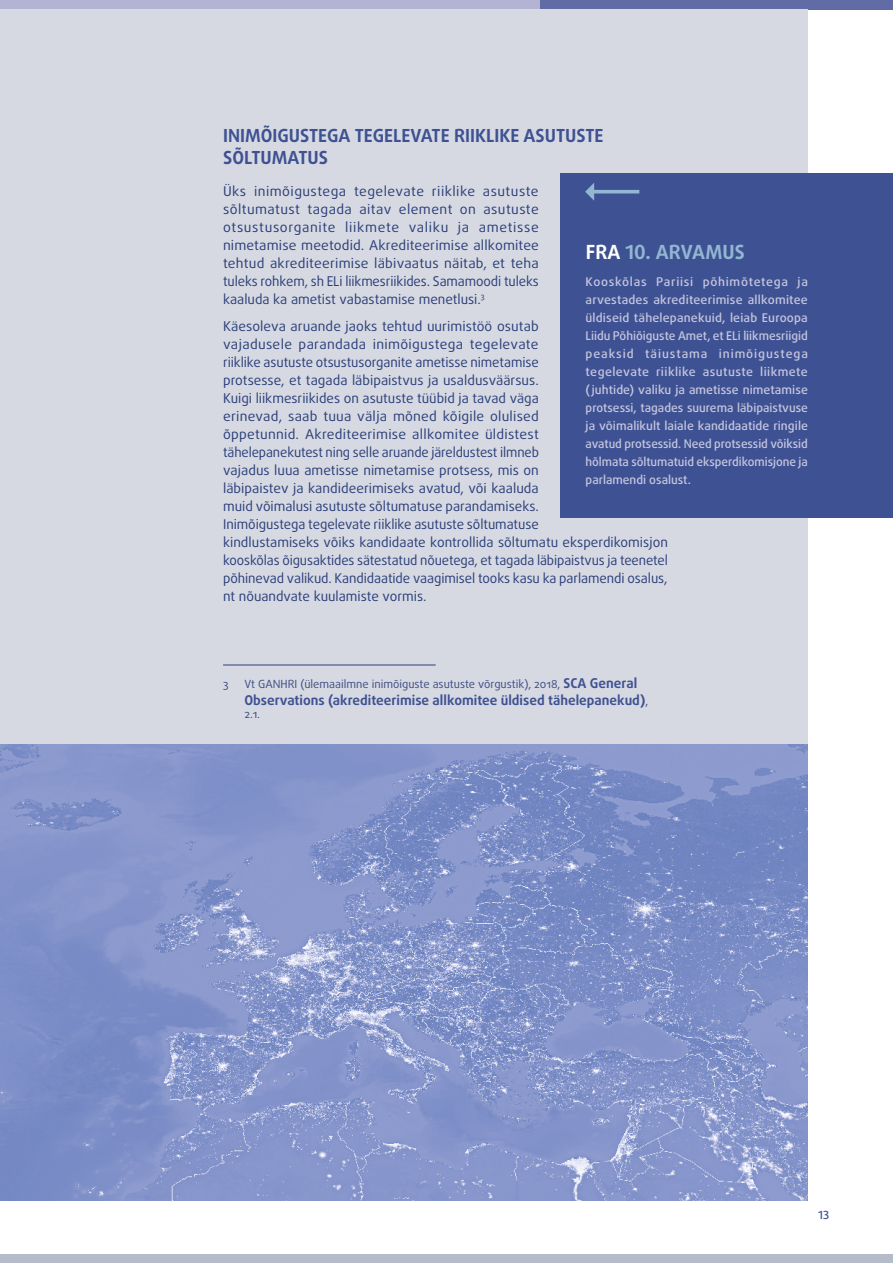
<style>
.page{position:relative;width:893px;height:1263px;background:#fff}
.page>*{position:absolute;margin:0;border:0;box-sizing:border-box;transform-origin:0 0}
.FRA_opinion_title{font:700 19.5px "Daxline Pro";letter-spacing:.01em;color:#93b7d2}
.t1{font:700 18px/22.5px "Daxline Pro";color:#3e5293}
.body_text{font:13.5px/18px "Daxline Pro";color:#2a3f79;text-align:justify}
.endnotes{font:700 13.5px "Daxline Pro";color:#3e5293}
.FRA_opinion_text{font:500 12px/18px "Daxline Pro";letter-spacing:-.005em;color:#c6c6df;text-align:justify}
.endnotes-2{font:11.25px "Daxline Pro";color:#3d4c84}
.t2{font:500 11.25px "Daxline Pro";color:#3e5293}
.s1{color:#fff}
.s2{font-weight:700;font-size:13.5px;color:#3e5293}
.s3{font-weight:400;font-size:11.25px;color:#3d4c84}
</style>
<div class="page">
<div style="left:0;top:1254px;width:893px;height:9px;background:#b6bbca"></div>
<div style="left:540px;top:0;width:353px;height:10px;background:#616ba5"></div>
<div style="left:0;top:0;width:540px;height:10px;background:#b3b3d4"></div>
<div style="left:0;top:9px;width:808px;height:1192px;background:#d7d9e2"></div>
<hr style="left:223px;top:665px;width:213px;height:1px;background:#2a3f79">
<div style="left:560px;top:173px;width:333px;height:345px;background:#3e5293"></div>
<svg style="left:585px;top:183px;width:54px;height:18px"></svg>
<img style="left:0;top:745px;width:808px;height:456px">
<p class="t1" style="left:223px;top:124px;width:382px">INIMÕIGUSTEGA TEGELEVATE RIIKLIKE ASUTUSTE<br>SÕLTUMATUS</p>
<p class="body_text" style="left:223px;top:182px;width:317px">Üks inimõigustega tegelevate riiklike asutuste sõltumatust tagada aitav element on asutuste otsustusorganite liikmete valiku ja ametisse nimetamise meetodid. Akrediteerimise allkomitee tehtud akrediteerimise läbivaatus näitab, et teha tuleks rohkem, sh ELi liikmesriikides. Samamoodi tuleks kaaluda ka ametist vabastamise menetlusi.<sup>3</sup></p>
<p class="body_text" style="left:223px;top:317px;width:446px;text-align:left">Käesoleva aruande jaoks tehtud uurimistöö osutab<br>vajadusele parandada inimõigustega tegelevate<br>riiklike asutuste otsustusorganite ametisse nimetamise<br>protsesse, et tagada läbipaistvus ja usaldusväärsus.<br>Kuigi liikmesriikides on asutuste tüübid ja tavad väga<br>erinevad, saab tuua välja mõned kõigile olulised<br>õppetunnid. Akrediteerimise allkomitee üldistest<br>tähelepanekutest ning selle aruande järeldustest ilmneb<br>vajadus luua ametisse nimetamise protsess, mis on<br>läbipaistev ja kandideerimiseks avatud, või kaaluda<br>muid võimalusi asutuste sõltumatuse parandamiseks.<br>Inimõigustega tegelevate riiklike asutuste sõltumatuse<br>kindlustamiseks võiks kandidaate kontrollida sõltumatu eksperdikomisjon kooskõlas õigusaktides sätestatud nõuetega, et tagada läbipaistvus ja teenetel põhinevad valikud. Kandidaatide vaagimisel tooks kasu ka parlamendi osalus, nt nõuandvate kuulamiste vormis.</p>
<p class="FRA_opinion_title" style="left:586px;top:239px;width:161px"><span class="s1">FRA</span> 10. ARVAMUS</p>
<p class="FRA_opinion_text" style="left:586px;top:272px;width:224px">Kooskõlas Pariisi põhimõtetega ja arvestades akrediteerimise allkomitee üldiseid tähelepanekuid, leiab Euroopa Liidu Põhiõiguste Amet, et ELi liikmesriigid peaksid täiustama inimõigustega tegelevate riiklike asutuste liikmete (juhtide) valiku ja ametisse nimetamise protsessi, tagades suurema läbipaistvuse ja võimalikult laiale kandidaatide ringile avatud protsessid. Need protsessid võiksid hõlmata sõltumatuid eksperdikomisjone ja parlamendi osalust.</p>
<p class="endnotes-2" style="left:223px;top:677px;width:7px">3</p>
<p class="endnotes-2" style="left:244px;top:677px;width:394px">Vt GANHRI (ülemaailmne inimõiguste asutuste võrgustik), 2018, <span class="s2">SCA General</span></p>
<p class="endnotes" style="left:244px;top:691px;width:406px">Observations (akrediteerimise allkomitee üldised tähelepanekud)<span class="s3">,</span></p>
<p class="endnotes-2" style="left:244px;top:706px;width:17px">2.1.</p>
<p class="t2" style="left:818px;top:1207px;width:13px">13</p>
</div>
